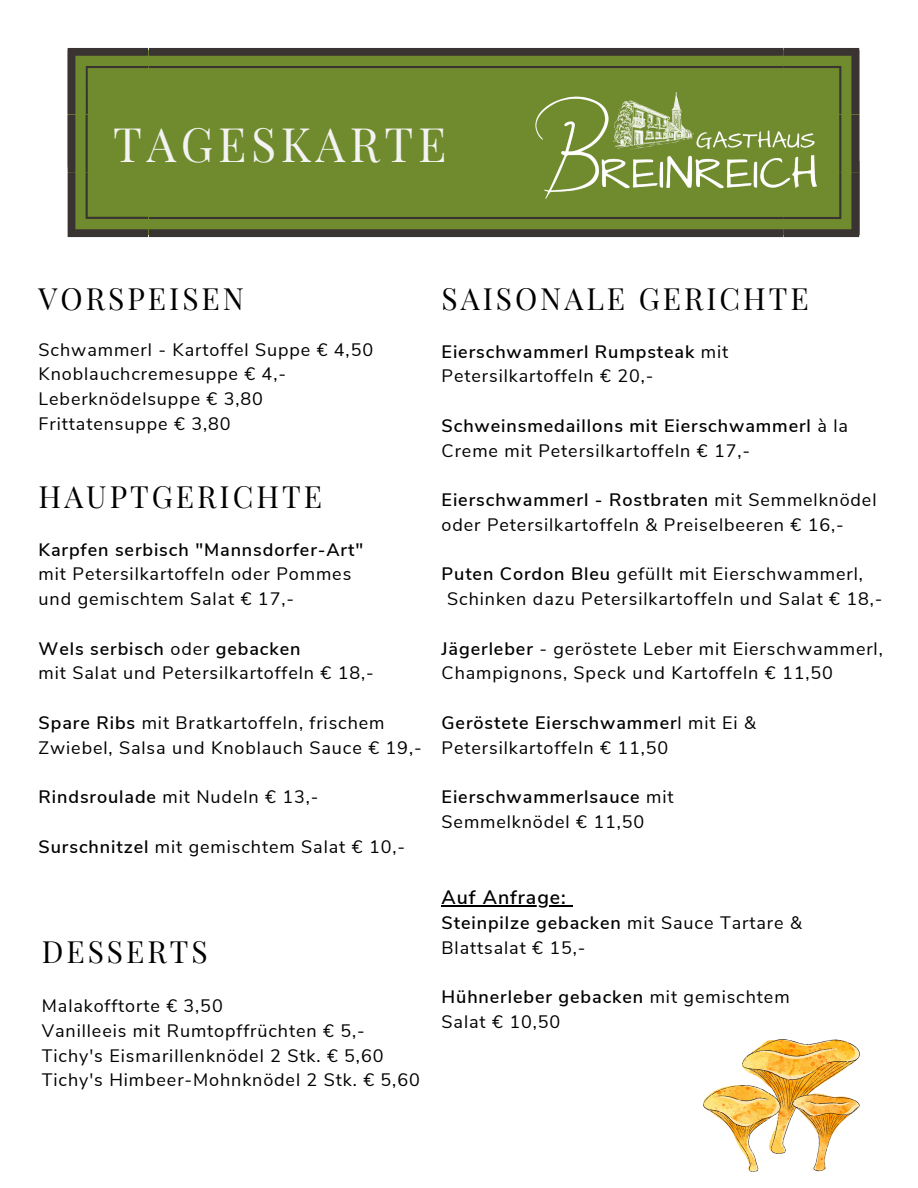
<style>
.page{position:relative;width:918px;height:1188px;background:#fff}
.page>*{position:absolute;margin:0;border:0;box-sizing:border-box;transform-origin:0 0}
.t1{font:46.5px "Playfair Display";letter-spacing:.1em;color:#f3f3f3}
.t2{font:30px "Playfair Display";letter-spacing:.1em;color:#000}
.t3{font:600 19.5px "Nunito Sans";letter-spacing:.05em;color:#000}
.t4{font:18px/24.8px "Nunito Sans";letter-spacing:.05em;color:#000}
.t5{font:600 18px/24.8px "Nunito Sans";letter-spacing:.05em;color:#000}
.s1{font-weight:400}
.s2{font-weight:600}
</style>
<div class="page">
<svg style="left:68px;top:48px;width:791px;height:189px;background:#677c2d"></svg>
<img style="left:530px;top:85px;width:292px;height:115px">
<img style="left:704px;top:1039px;width:155px;height:133px">
<hr style="left:442px;top:905px;width:125px;height:2px;background:#000">
<svg style="left:567px;top:905px;width:6px;height:2px"></svg>
<p class="t1" style="left:113px;top:112px;width:335px">TAGESKARTE</p>
<p class="t2" style="left:39px;top:277px;width:207px">VORSPEISEN</p>
<p class="t4" style="left:39px;top:337px;width:336px">Schwammerl - Kartoffel Suppe € 4,50</p>
<p class="t4" style="left:39px;top:362px;width:249px">Knoblauchcremesuppe € 4,-</p>
<p class="t4" style="left:39px;top:387px;width:226px">Leberknödelsuppe € 3,80</p>
<p class="t4" style="left:39px;top:412px;width:193px">Frittatensuppe € 3,80</p>
<p class="t2" style="left:39px;top:475px;width:285px">HAUPTGERICHTE</p>
<p class="t5" style="left:39px;top:537px;width:326px">Karpfen serbisch "Mannsdorfer-Art"</p>
<p class="t4" style="left:39px;top:562px;width:314px">mit Petersilkartoffeln oder Pommes</p>
<p class="t4" style="left:39px;top:587px;width:257px">und gemischtem Salat € 17,-</p>
<p class="t5" style="left:39px;top:636px;width:263px">Wels serbisch <span class="s1">oder</span> gebacken</p>
<p class="t4" style="left:39px;top:661px;width:337px">mit Salat und Petersilkartoffeln € 18,-</p>
<p class="t4" style="left:39px;top:711px;width:385px"><span class="s2">Spare Ribs</span> mit Bratkartoffeln, frischem<br>Zwiebel, Salsa und Knoblauch Sauce € 19,-</p>
<p class="t4" style="left:39px;top:785px;width:281px"><span class="s2">Rindsroulade</span> mit Nudeln € 13,-</p>
<p class="t4" style="left:39px;top:834px;width:368px"><span class="s2">Surschnitzel</span> mit gemischtem Salat € 10,-</p>
<p class="t2" style="left:42px;top:931px;width:167px">DESSERTS</p>
<p class="t4" style="left:42px;top:994px;width:182px">Malakofftorte € 3,50</p>
<p class="t4" style="left:42px;top:1019px;width:324px">Vanilleeis mit Rumtopffrüchten € 5,-</p>
<p class="t4" style="left:42px;top:1043px;width:343px">Tichy's Eismarillenknödel 2 Stk. € 5,60</p>
<p class="t4" style="left:42px;top:1068px;width:379px">Tichy's Himbeer-Mohnknödel 2 Stk. € 5,60</p>
<p class="t2" style="left:442px;top:277px;width:369px">SAISONALE GERICHTE</p>
<p class="t5" style="left:442px;top:339px;width:288px">Eierschwammerl Rumpsteak <span class="s1">mit</span></p>
<p class="t4" style="left:442px;top:364px;width:213px">Petersilkartoffeln € 20,-</p>
<p class="t5" style="left:442px;top:414px;width:408px">Schweinsmedaillons mit Eierschwammerl <span class="s1">à la<br>Creme mit Petersilkartoffeln € 17,-</span></p>
<p class="t4" style="left:442px;top:488px;width:436px"><span class="s2">Eierschwammerl - Rostbraten</span> mit Semmelknödel oder Petersilkartoffeln &amp; Preiselbeeren € 16,-</p>
<p class="t4" style="left:447px;top:562px;width:437px;text-indent:-6px"><span class="s2">Puten Cordon Bleu</span> gefüllt mit Eierschwammerl,<br>Schinken dazu Petersilkartoffeln und Salat € 18,-</p>
<p class="t4" style="left:442px;top:636px;width:443px"><span class="s2">Jägerleber</span> - geröstete Leber mit Eierschwammerl,<br>Champignons, Speck und Kartoffeln € 11,50</p>
<p class="t4" style="left:442px;top:711px;width:316px"><span class="s2">Geröstete Eierschwammer</span>l mit Ei &amp;<br>Petersilkartoffeln € 11,50</p>
<p class="t5" style="left:442px;top:785px;width:233px">Eierschwammerlsauce <span class="s1">mit</span></p>
<p class="t4" style="left:442px;top:810px;width:204px">Semmelknödel € 11,50</p>
<p class="t3" style="left:442px;top:885px;width:126px">Auf Anfrage:</p>
<p class="t5" style="left:442px;top:911px;width:362px">Steinpilze gebacken <span class="s1">mit Sauce Tartare &amp;</span></p>
<p class="t4" style="left:442px;top:936px;width:145px">Blattsalat € 15,-</p>
<p class="t5" style="left:442px;top:985px;width:350px">Hühnerleber gebacken <span class="s1">mit gemischtem</span></p>
<p class="t4" style="left:442px;top:1010px;width:120px">Salat € 10,50</p>
</div>
